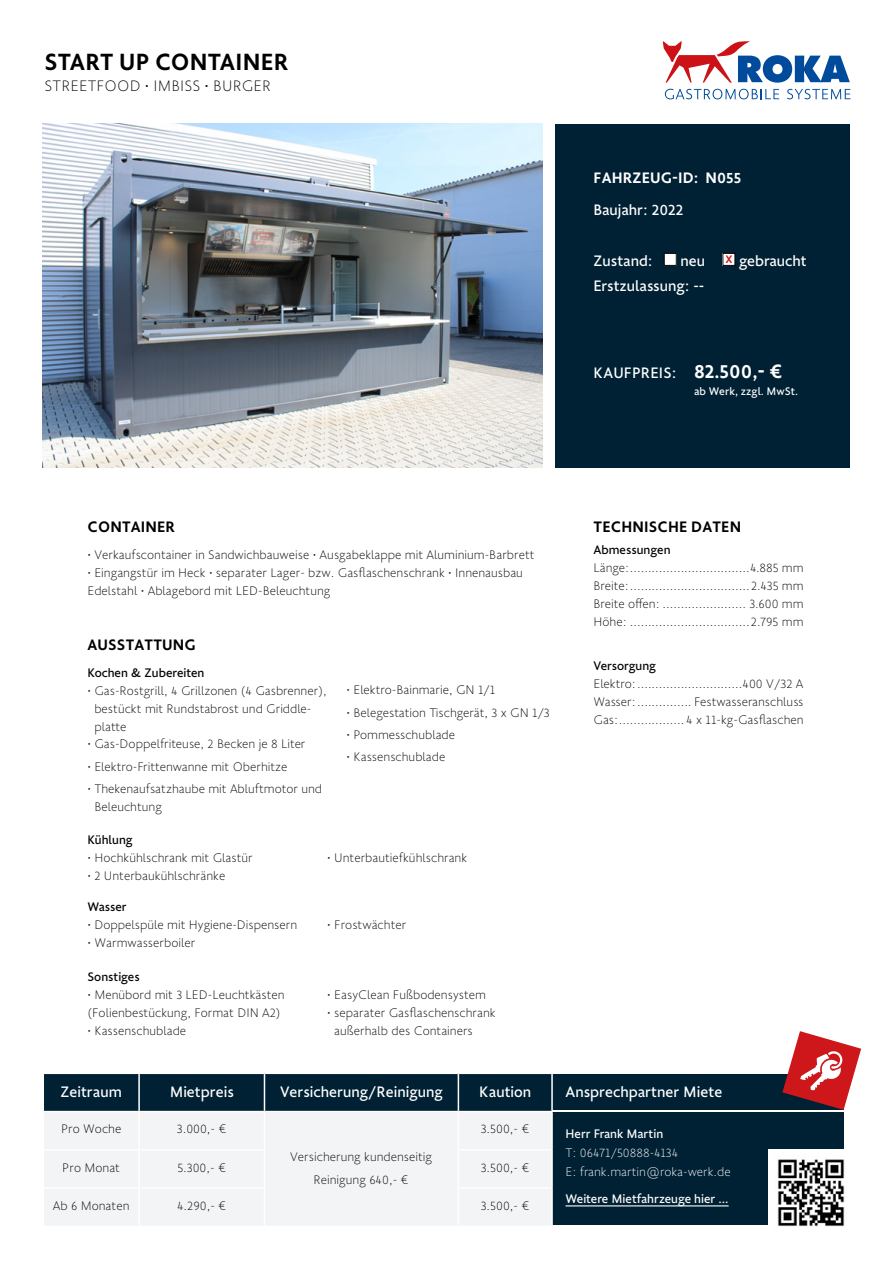
<style>
.page{position:relative;width:893px;height:1263px;background:#fff}
.page>*{position:absolute;margin:0;border:0;box-sizing:border-box;transform-origin:0 0}
.t1{font:500 25.5px "Golden Sans";letter-spacing:.01em;color:#000}
.t2{font:16.5px/25.5px "Golden Sans";color:#fff}
.t3{font:500 16.5px "Golden Sans";letter-spacing:.01em;color:#000}
.t4{font:200 16.5px "Golden Sans";letter-spacing:.01em;color:#000}
.t5{font:500 16.5px "Golden Sans";letter-spacing:.01em;color:#fff}
.t6{font:200 13.5px/18px "Golden Sans";color:#000}
.t7{font:13.5px "Golden Sans";color:#000}
.t8{font:200 13.5px/19.2px "Golden Sans";color:#fff}
.t9{font:13.5px "Golden Sans";color:#fff}
.t10{font:12px "Golden Sans";color:#fff}
.s1{font-weight:500;font-size:21px}
</style>
<div class="page">
<svg style="left:665px;top:89px;width:114px;height:10px"></svg>
<svg style="left:787px;top:89px;width:63px;height:10px"></svg>
<svg style="left:663px;top:41px;width:187px;height:42px"></svg>
<img style="left:43px;top:123px;width:500px;height:345px">
<div style="left:556px;top:124px;width:294px;height:343px;background:#002133"></div>
<div style="left:544px;top:1074px;width:299px;height:36px;background:#002133"></div>
<div style="left:544px;top:1112px;width:299px;height:113px;background:#002133"></div>
<div style="left:44px;top:1074px;width:507px;height:37px;background:#002133"></div>
<div style="left:44px;top:1112px;width:507px;height:113px;background:#f2f4f5"></div>
<hr style="left:138px;top:1074px;width:2px;height:37px;background:#fff">
<hr style="left:264px;top:1074px;width:1px;height:37px;background:#fff">
<hr style="left:458px;top:1074px;width:1px;height:37px;background:#fff">
<hr style="left:551px;top:1074px;width:2px;height:37px;background:#fff">
<hr style="left:138px;top:1112px;width:2px;height:37px;background:#fff">
<hr style="left:264px;top:1112px;width:1px;height:37px;background:#fff">
<hr style="left:458px;top:1112px;width:1px;height:37px;background:#fff">
<hr style="left:44px;top:1149px;width:95px;height:1px;background:#fff">
<hr style="left:139px;top:1149px;width:125px;height:1px;background:#fff">
<hr style="left:138px;top:1150px;width:2px;height:37px;background:#fff">
<hr style="left:264px;top:1149px;width:194px;height:1px;background:#fff">
<hr style="left:264px;top:1150px;width:1px;height:37px;background:#fff">
<hr style="left:458px;top:1149px;width:93px;height:1px;background:#fff">
<hr style="left:458px;top:1150px;width:1px;height:37px;background:#fff">
<hr style="left:44px;top:1187px;width:95px;height:2px;background:#fff">
<hr style="left:139px;top:1187px;width:125px;height:2px;background:#fff">
<hr style="left:138px;top:1189px;width:2px;height:36px;background:#fff">
<hr style="left:264px;top:1187px;width:194px;height:2px;background:#fff">
<hr style="left:264px;top:1189px;width:1px;height:36px;background:#fff">
<hr style="left:458px;top:1187px;width:93px;height:2px;background:#fff">
<hr style="left:458px;top:1189px;width:1px;height:36px;background:#fff">
<hr style="left:551px;top:1112px;width:2px;height:38px;background:#fff">
<hr style="left:551px;top:1150px;width:2px;height:38px;background:#fff">
<hr style="left:551px;top:1188px;width:2px;height:37px;background:#fff">
<svg style="left:782px;top:1031px;width:79px;height:79px"></svg>
<hr style="left:566px;top:1205px;width:163px;height:1px;background:#fff">
<img style="left:768px;top:1150px;width:77px;height:77px">
<div style="left:664px;top:253px;width:12px;height:12px;background:#fff"></div>
<div style="left:664px;top:253px;width:13px;height:13px;border:1px solid #000"></div>
<div style="left:723px;top:253px;width:12px;height:12px;background:#fff"></div>
<div style="left:722px;top:253px;width:13px;height:13px;border:1px solid #000"></div>
<div style="left:265px;top:1112px;width:192px;height:113px;background:#f3f4f5"></div>
<h1 class="t1" style="left:44px;top:43px;width:246px">START UP CONTAINER</h1>
<p class="t4" style="left:44px;top:75px;width:228px">STREETFOOD • IMBISS • BURGER</p>
<p class="t5" style="left:594px;top:165px;width:149px">FAHRZEUG-ID: N055</p>
<p class="t2" style="left:593px;top:196px;width:91px">Baujahr: 2022</p>
<p class="t2" style="left:593px;top:247px;width:61px">Zustand:</p>
<p class="t2" style="left:593px;top:247px;width:215px;text-indent:87px">neu <sup>x</sup> gebraucht<br>Erstzulassung: --</p>
<p class="t2" style="left:594px;top:359px;width:191px">KAUFPREIS: <span class="s1">82.500,- €</span></p>
<p class="t10" style="left:694px;top:383px;width:106px">ab Werk, zzgl. MwSt.</p>
<p class="t3" style="left:88px;top:515px;width:89px">CONTAINER</p>
<p class="t6" style="left:87px;top:544px;width:449px">• Verkaufscontainer in Sandwichbauweise • Ausgabeklappe mit Aluminium-Barbrett</p>
<p class="t6" style="left:87px;top:562px;width:437px">• Eingangstür im Heck • separater Lager- bzw. Gasflaschenschrank • Innenausbau<br>Edelstahl • Ablagebord mit LED-Beleuchtung</p>
<p class="t3" style="left:88px;top:633px;width:110px">AUSSTATTUNG</p>
<p class="t7" style="left:87px;top:662px;width:118px">Kochen &amp; Zubereiten</p>
<p class="t6" style="left:94px;top:680px;width:234px;text-indent:-7px">• Gas-Rostgrill, 4 Grillzonen (4 Gasbrenner), bestückt mit Rundstabrost und Griddle&shy;platte</p>
<p class="t6" style="left:87px;top:734px;width:220px">• Gas-Doppelfriteuse, 2 Becken je 8 Liter</p>
<p class="t6" style="left:87px;top:757px;width:202px">• Elektro-Frittenwanne mit Oberhitze</p>
<p class="t6" style="left:94px;top:779px;width:229px;text-indent:-7px">• Thekenaufsatzhaube mit Abluftmotor und<br>Beleuchtung</p>
<p class="t6" style="left:346px;top:680px;width:150px">• Elektro-Bainmarie, GN 1/1</p>
<p class="t6" style="left:346px;top:703px;width:205px">• Belegestation Tischgerät, 3 x GN 1/3</p>
<p class="t6" style="left:346px;top:725px;width:110px">• Pommesschublade</p>
<p class="t6" style="left:346px;top:747px;width:100px">• Kassenschublade</p>
<p class="t7" style="left:87px;top:830px;width:47px">Kühlung</p>
<p class="t6" style="left:87px;top:848px;width:167px">• Hochkühlschrank mit Glastür</p>
<p class="t6" style="left:87px;top:866px;width:139px">• 2 Unterbaukühlschränke</p>
<p class="t7" style="left:87px;top:897px;width:41px">Wasser</p>
<p class="t6" style="left:87px;top:915px;width:211px">• Doppelspüle mit Hygiene-Dispensern</p>
<p class="t6" style="left:87px;top:933px;width:110px">• Warmwasserboiler</p>
<p class="t7" style="left:87px;top:967px;width:54px">Sonstiges</p>
<p class="t6" style="left:87px;top:985px;width:199px">• Menübord mit 3 LED-Leuchtkästen (Folienbestückung, Format DIN A2)</p>
<p class="t6" style="left:87px;top:1021px;width:100px">• Kassenschublade</p>
<p class="t6" style="left:327px;top:848px;width:142px">• Unterbautiefkühlschrank</p>
<p class="t6" style="left:327px;top:915px;width:81px">• Frostwächter</p>
<p class="t6" style="left:327px;top:985px;width:160px">• EasyClean Fußbodensystem</p>
<p class="t6" style="left:334px;top:1003px;width:163px;text-indent:-7px">• separater Gasflaschenschrank außerhalb des Containers</p>
<p class="t3" style="left:594px;top:514px;width:149px">TECHNISCHE DATEN</p>
<p class="t7" style="left:593px;top:540px;width:79px">Abmessungen</p>
<p class="t6" style="left:593px;top:558px;width:212px;text-align:justify">Länge:.................................4.885 mm Breite:.................................2.435 mm Breite offen: ....................... 3.600 mm Höhe: .................................2.795 mm</p>
<p class="t7" style="left:593px;top:656px;width:64px">Versorgung</p>
<p class="t6" style="left:593px;top:674px;width:212px;text-align:justify">Elektro:.............................400 V / 32 A Wasser:............... Festwasseranschluss Gas:.................. 4 x 11-kg-Gasflaschen</p>
<p class="t2" style="left:61px;top:1078px;width:63px">Zeitraum</p>
<p class="t2" style="left:170px;top:1078px;width:66px">Mietpreis</p>
<p class="t2" style="left:280px;top:1078px;width:164px">Versicherung/Reinigung</p>
<p class="t2" style="left:479px;top:1078px;width:53px">Kaution</p>
<p class="t6" style="left:61px;top:1119px;width:62px">Pro Woche</p>
<p class="t6" style="left:177px;top:1119px;width:51px">3.000,- €</p>
<p class="t6" style="left:481px;top:1119px;width:50px">3.500,- €</p>
<p class="t6" style="left:62px;top:1157px;width:59px">Pro Monat</p>
<p class="t6" style="left:177px;top:1157px;width:50px">5.300,- €</p>
<p class="t6" style="left:481px;top:1157px;width:50px">3.500,- €</p>
<p class="t6" style="left:53px;top:1196px;width:78px">Ab 6 Monaten</p>
<p class="t6" style="left:177px;top:1196px;width:51px">4.290,- €</p>
<p class="t6" style="left:481px;top:1196px;width:50px">3.500,- €</p>
<p class="t6" style="left:290px;top:1145px;width:143px;line-height:23px;text-align:center">Versicherung kundenseitig<br>Reinigung 640,- €</p>
<p class="t2" style="left:566px;top:1078px;width:158px">Ansprechpartner Miete</p>
<p class="t9" style="left:566px;top:1123px;width:99px">Herr Frank Martin</p>
<p class="t8" style="left:566px;top:1142px;width:167px">T: 06471/50888-4134<br>E: frank.martin@roka-werk.de</p>
<p class="t9" style="left:566px;top:1189px;width:165px">Weitere Mietfahrzeuge hier ...</p>
</div>
